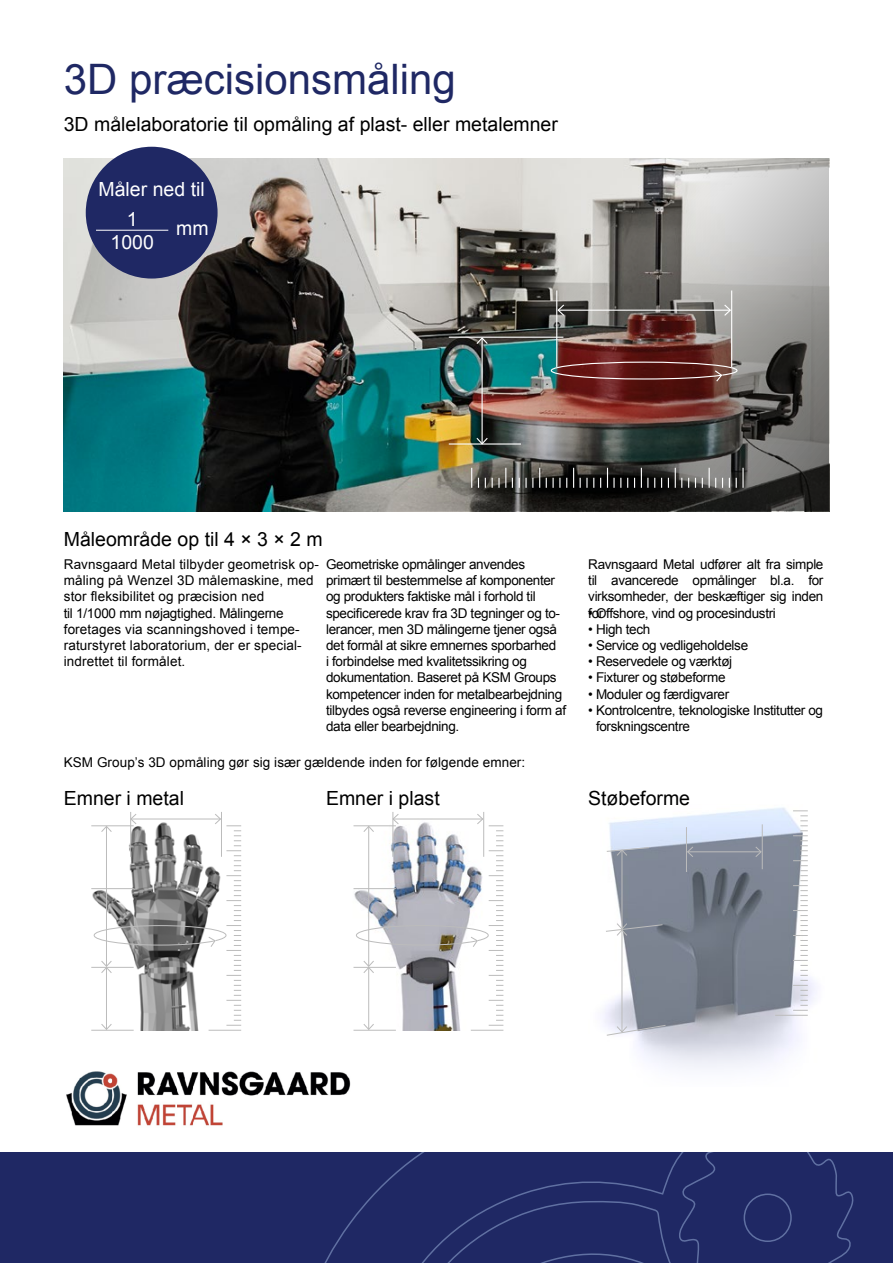
<style>
.page{position:relative;width:893px;height:1263px;background:#fff}
.page>*{position:absolute;margin:0;border:0;box-sizing:border-box;transform-origin:0 0}
.t1{font:42px "Arial";color:#1f2864}
.t2{font:19.5px "Arial";color:#000}
.t3{font:19.5px/23.4px "Arial";color:#fff;text-align:center}
.t4{font:13.5px/16.2px "Arial";letter-spacing:-.025em;color:#000}
.t5{font:13.5px/16.2px "Arial";letter-spacing:.01em;color:#000}
.t6{font:13.5px "Arial";letter-spacing:.005em;color:#000}
</style>
<div class="page">
<img style="left:604px;top:807px;width:211px;height:234px">
<hr style="left:622px;top:850px;width:1px;height:79px;background:#bcbcbc">
<svg style="left:606px;top:847px;width:44px;height:9px"></svg>
<hr style="left:688px;top:851px;width:73px;height:1px;background:#bcbcbc">
<svg style="left:755px;top:846px;width:7px;height:12px"></svg>
<svg style="left:687px;top:846px;width:7px;height:12px"></svg>
<hr style="left:622px;top:930px;width:1px;height:102px;background:#bcbcbc">
<svg style="left:605px;top:922px;width:58px;height:14px"></svg>
<svg style="left:606px;top:1024px;width:60px;height:12px"></svg>
<hr style="left:686px;top:827px;width:1px;height:45px;background:#bcbcbc">
<hr style="left:762px;top:824px;width:1px;height:45px;background:#bcbcbc">
<svg style="left:793px;top:810px;width:15px;height:201px"></svg>
<hr style="left:775px;top:1015px;width:33px;height:1px;background:#bcbcbc">
<svg style="left:637px;top:1041px;width:159px;height:28px;fill:#edeef7"></svg>
<div style="left:0;top:1152px;width:893px;height:111px;background:#1f2864"></div>
<hr style="left:91px;top:967px;width:43px;height:1px;background:#bcbcbc">
<hr style="left:91px;top:1030px;width:43px;height:1px;background:#bcbcbc">
<hr style="left:91px;top:888px;width:43px;height:1px;background:#bcbcbc">
<hr style="left:91px;top:825px;width:43px;height:1px;background:#bcbcbc">
<hr style="left:130px;top:812px;width:1px;height:45px;background:#bcbcbc">
<hr style="left:221px;top:812px;width:1px;height:45px;background:#bcbcbc">
<svg style="left:93px;top:813px;width:148px;height:217px"></svg>
<hr style="left:209px;top:1030px;width:32px;height:1px;background:#bcbcbc">
<hr style="left:353px;top:967px;width:43px;height:1px;background:#bcbcbc">
<hr style="left:353px;top:1030px;width:43px;height:1px;background:#bcbcbc">
<hr style="left:353px;top:888px;width:43px;height:1px;background:#bcbcbc">
<hr style="left:353px;top:825px;width:43px;height:1px;background:#bcbcbc">
<hr style="left:392px;top:812px;width:1px;height:45px;background:#bcbcbc">
<hr style="left:483px;top:812px;width:1px;height:45px;background:#bcbcbc">
<svg style="left:356px;top:813px;width:147px;height:217px"></svg>
<hr style="left:471px;top:1030px;width:32px;height:1px;background:#bcbcbc">
<img style="left:64px;top:158px;width:294px;height:353px">
<img style="left:358px;top:158px;width:471px;height:353px">
<svg style="left:358px;top:1152px;width:496px;height:111px"></svg>
<div style="left:86px;top:147px;width:132px;height:132px;background:#1f2864;border-radius:50%"></div>
<hr style="left:96px;top:230px;width:72px;height:1px;background:#fff">
<hr style="left:449px;top:337px;width:114px;height:1px;background:#fff">
<hr style="left:449px;top:443px;width:72px;height:2px;background:#fff">
<hr style="left:558px;top:310px;width:172px;height:1px;background:#fff">
<svg style="left:723px;top:303px;width:8px;height:14px"></svg>
<svg style="left:557px;top:303px;width:8px;height:14px"></svg>
<hr style="left:482px;top:338px;width:1px;height:106px;background:#fff">
<svg style="left:475px;top:336px;width:14px;height:9px"></svg>
<svg style="left:475px;top:437px;width:14px;height:8px"></svg>
<svg style="left:550px;top:361px;width:188px;height:22px;background:#6f3a37"></svg>
<hr style="left:556px;top:290px;width:1px;height:77px;background:#fff">
<hr style="left:731px;top:290px;width:1px;height:77px;background:#fff">
<hr style="left:742px;top:468px;width:2px;height:20px;background:#fff">
<svg style="left:709px;top:468px;width:7px;height:20px"></svg>
<svg style="left:675px;top:468px;width:7px;height:20px"></svg>
<svg style="left:641px;top:468px;width:7px;height:20px"></svg>
<svg style="left:607px;top:468px;width:14px;height:20px"></svg>
<svg style="left:580px;top:478px;width:14px;height:10px"></svg>
<svg style="left:573px;top:468px;width:1px;height:20px"></svg>
<svg style="left:546px;top:478px;width:14px;height:10px"></svg>
<svg style="left:539px;top:468px;width:1px;height:20px"></svg>
<svg style="left:519px;top:478px;width:14px;height:10px"></svg>
<svg style="left:492px;top:468px;width:14px;height:20px"></svg>
<svg style="left:471px;top:468px;width:1px;height:20px"></svg>
<img style="left:66px;top:1071px;width:285px;height:55px">
<h1 class="t1" style="left:64px;top:63px;width:394px">3D præcisionsmåling</h1>
<h2 class="t2" style="left:64px;top:116px;width:496px">3D målelaboratorie til opmåling af plast- eller metalemner</h2>
<h2 class="t3" style="left:99px;top:172px;width:112px;line-height:38.2px;text-align:right">Måler ned til mm</h2>
<h2 class="t3" style="left:110px;top:209px;width:45px">1<br>1000</h2>
<h2 class="t2" style="left:64px;top:531px;width:261px">Måleområde op til 4 × 3 × 2 m</h2>
<p class="t5" style="left:64px;top:556px;width:257px">Ravnsgaard Metal tilbyder geometrisk op&shy;måling på Wenzel 3D målemaskine, med stor fleksibilitet og præcision ned<br>til 1/1000 mm nøjagtighed. Målingerne foretages via scanningshoved i tempe&shy;raturstyret laboratorium, der er special&shy;indrettet til formålet.</p>
<p class="t4" style="left:326px;top:557px;width:242px">Geometriske opmålinger anvendes primært til bestemmelse af komponenter og produkters faktiske mål i forhold til specificerede krav fra 3D tegninger og to&shy;lerancer, men 3D målingerne tjener også det formål at sikre emnernes sporbarhed<br>i forbindelse med kvalitetssikring og dokumentation. Baseret på KSM Groups kompetencer inden for metalbearbejdning tilbydes også reverse engineering i form af data eller bearbejdning.</p>
<p class="t4" style="left:588px;top:556px;width:237px;text-align:justify">Ravnsgaard Metal udfører alt fra simple til avancerede opmålinger bl.a. for virksomheder, der beskæftiger sig inden for</p>
<p class="t4" style="left:588px;top:606px;width:189px">• Offshore, vind og procesindustri</p>
<p class="t4" style="left:588px;top:622px;width:64px">• High tech</p>
<p class="t4" style="left:588px;top:638px;width:161px">• Service og vedligeholdelse</p>
<p class="t4" style="left:588px;top:654px;width:146px">• Reservedele og værktøj</p>
<p class="t4" style="left:588px;top:671px;width:139px">• Fixturer og støbeforme</p>
<p class="t4" style="left:588px;top:687px;width:143px">• Moduler og færdigvarer</p>
<p class="t4" style="left:596px;top:703px;width:229px;text-indent:-8px">• Kontrolcentre, teknologiske Institutter og forskningscentre</p>
<p class="t6" style="left:64px;top:757px;width:463px">KSM Group’s 3D opmåling gør sig især gældende inden for følgende emner:</p>
<h2 class="t2" style="left:64px;top:791px;width:122px">Emner i metal</h2>
<h2 class="t2" style="left:326px;top:791px;width:115px">Emner i plast</h2>
<h2 class="t2" style="left:588px;top:791px;width:103px">Støbeforme</h2>
</div>
